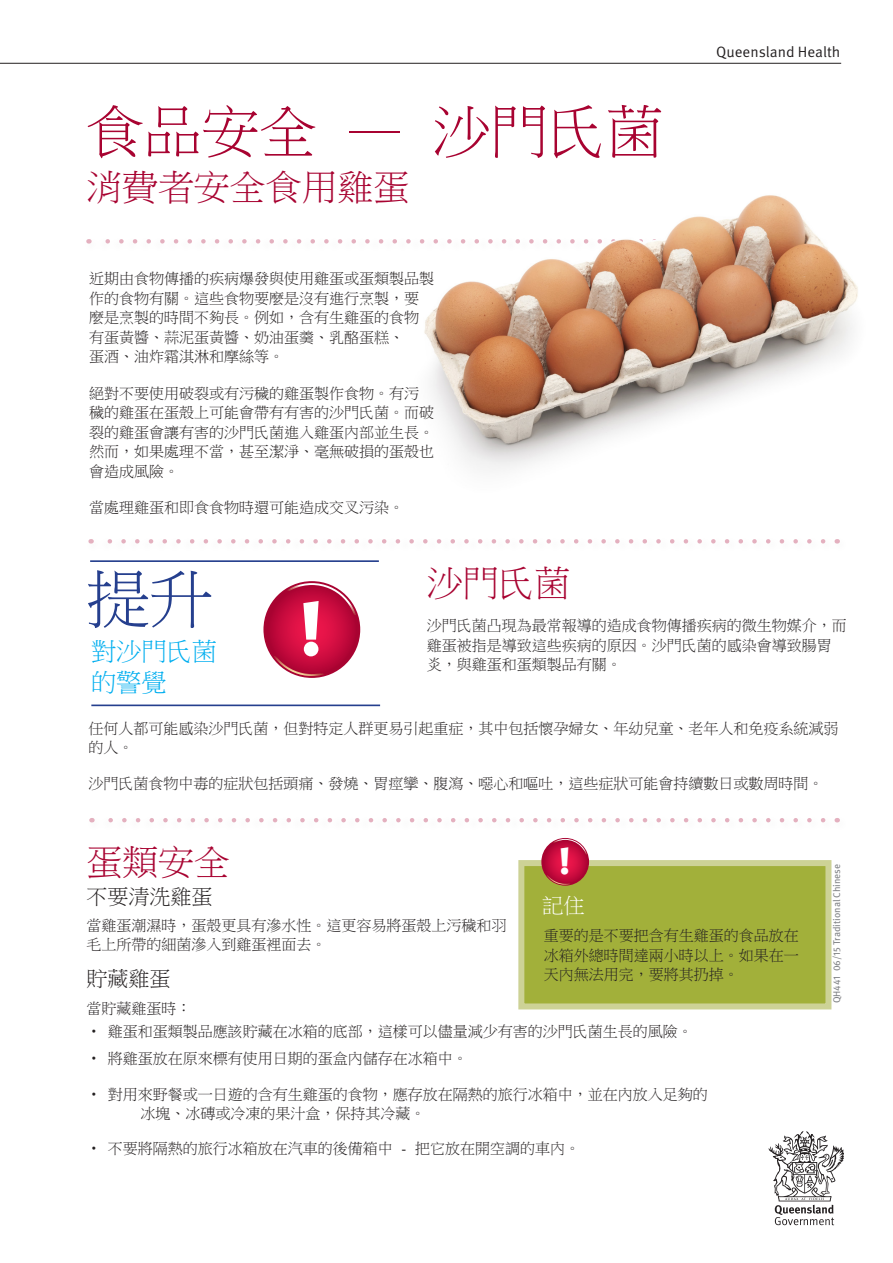
<style>
.page{position:relative;width:893px;height:1263px;background:#fff}
.page>*{position:absolute;margin:0;border:0;box-sizing:border-box;transform-origin:0 0}
.Heading_-_food_poiso{font:900 75.6px "Meta OT";color:#fff}
.t1{font:63.15px "Ming Li U";color:#253f8e}
.t2{font:57.75px "Ming Li U";color:#a80331}
.Heading_-_food_poiso-2{font:900 37.2px "Meta OT";color:#fff}
.t3{font:35.85px "Ming Li U";color:#a80331}
.t4{font:25.2px "Ming Li U";color:#00aeef}
.t5{font:21.3px "Ming Li U";color:#fff}
.t6{font:21px "Ming Li U";color:#231f20}
.t7{font:15px/19.5px "Ming Li U";color:#231f20}
.t8{font:15px "Meta OT Norm";color:#231f20}
.t9{font:9.75px "Meta OT";color:#808285}
</style>
<div class="page">
<svg style="left:769px;top:1131px;width:75px;height:94px"></svg>
<hr style="left:0;top:63px;width:841px;height:1px;background:#231f20">
<svg style="left:105px;top:239px;width:265px;height:5px"></svg>
<hr style="left:91px;top:704px;width:289px;height:2px;background:#253f8e">
<hr style="left:90px;top:560px;width:289px;height:2px;background:#253f8e">
<div style="left:518px;top:860px;width:313px;height:149px;background:#a2b03a;border:6px solid #cdd296"></div>
<svg style="left:541px;top:838px;width:48px;height:48px"></svg>
<svg style="left:542px;top:839px;width:46px;height:46px"></svg>
<svg style="left:543px;top:840px;width:44px;height:44px;background:#c90c3e"></svg>
<svg style="left:91px;top:539px;width:732px;height:5px"></svg>
<svg style="left:108px;top:818px;width:715px;height:4px"></svg>
<img style="left:379px;top:195px;width:479px;height:275px">
<svg style="left:263px;top:581px;width:97px;height:97px"></svg>
<svg style="left:265px;top:583px;width:93px;height:93px"></svg>
<svg style="left:267px;top:585px;width:89px;height:89px;background:#c90b3e"></svg>
<p class="t2" style="left:86px;top:103px;width:579px">食品安全 — 沙門氏菌</p>
<p class="t3" style="left:86px;top:169px;width:325px">消費者安全食用雞蛋</p>
<p class="t7" style="left:89px;top:269px;width:346px">近期由食物傳播的疾病爆發與使用雞蛋或蛋類製品製作的食物有關。這些食物要麼是沒有進行烹製，要麼是烹製的時間不夠長。例如，含有生雞蛋的食物有蛋黃醬、蒜泥蛋黃醬、奶油蛋羹、乳酪蛋糕、<br>蛋酒、油炸霜淇淋和摩絲等。</p>
<p class="t7" style="left:89px;top:383px;width:346px">絕對不要使用破裂或有污穢的雞蛋製作食物。有污穢的雞蛋在蛋殼上可能會帶有有害的沙門氏菌。而破裂的雞蛋會讓有害的沙門氏菌進入雞蛋內部並生長。然而，如果處理不當，甚至潔淨、毫無破損的蛋殼也會造成風險。</p>
<p class="t7" style="left:89px;top:498px;width:316px">當處理雞蛋和即食食物時還可能造成交叉污染。</p>
<p class="t8" style="left:716px;top:42px;width:126px">Queensland Health</p>
<p class="t1" style="left:86px;top:567px;width:128px">提升</p>
<p class="t4" style="left:91px;top:639px;width:128px">對沙門氏菌</p>
<p class="t4" style="left:91px;top:670px;width:77px">的警覺</p>
<p class="Heading_-_food_poiso" style="left:298px;top:583px;width:27px">!</p>
<p class="t3" style="left:427px;top:565px;width:145px">沙門氏菌</p>
<p class="t7" style="left:427px;top:616px;width:421px">沙門氏菌凸現為最常報導的造成食物傳播疾病的微生物媒介，而雞蛋被指是導致這些疾病的原因。沙門氏菌的感染會導致腸胃炎，與雞蛋和蛋類製品有關。</p>
<p class="t7" style="left:88px;top:719px;width:751px;line-height:18.8px">任何人都可能感染沙門氏菌，但對特定人群更易引起重症，其中包括懷孕婦女、年幼兒童、老年人和免疫系統減弱的人。</p>
<p class="t7" style="left:88px;top:773px;width:736px">沙門氏菌食物中毒的症狀包括頭痛、發燒、胃痙攣、腹瀉、噁心和嘔吐，這些症狀可能會持續數日或數周時間。</p>
<p class="t3" style="left:86px;top:844px;width:145px">蛋類安全</p>
<p class="t6" style="left:86px;top:886px;width:128px">不要清洗雞蛋</p>
<p class="t7" style="left:86px;top:916px;width:421px;line-height:18.8px">當雞蛋潮濕時，蛋殼更具有滲水性。這更容易將蛋殼上污穢和羽毛上所帶的細菌滲入到雞蛋裡面去。</p>
<p class="Heading_-_food_poiso-2" style="left:559px;top:839px;width:14px">!</p>
<p class="t5" style="left:542px;top:895px;width:44px">記住</p>
<p class="t7" style="left:544px;top:926px;width:256px;text-align:justify">重要的是不要把含有生雞蛋的食品放在冰箱外總時間達兩小時以上。如果在一天內無法用完，要將其扔掉。</p>
<p class="t6" style="left:86px;top:969px;width:86px">貯藏雞蛋</p>
<p class="t7" style="left:86px;top:998px;width:107px">當貯藏雞蛋時：</p>
<p class="t7" style="left:86px;top:1021px;width:608px">• 雞蛋和蛋類製品應該貯藏在冰箱的底部，這樣可以儘量減少有害的沙門氏菌生長的風險。</p>
<p class="t7" style="left:86px;top:1049px;width:383px">• 將雞蛋放在原來標有使用日期的蛋盒內儲存在冰箱中。</p>
<p class="t7" style="left:140px;top:1085px;width:569px;line-height:18.8px;text-indent:-54px">• 對用來野餐或一日遊的含有生雞蛋的食物，應存放在隔熱的旅行冰箱中，並在內放入足夠的冰塊、冰磚或冷凍的果汁盒，保持其冷藏。</p>
<p class="t7" style="left:86px;top:1139px;width:495px">• 不要將隔熱的旅行冰箱放在汽車的後備箱中 - 把它放在開空調的車內。</p>
<p class="t9" style="left:831px;top:1003px;width:141px;rotate:-90deg">QH441 06/15 Traditional Chinese</p>
</div>
